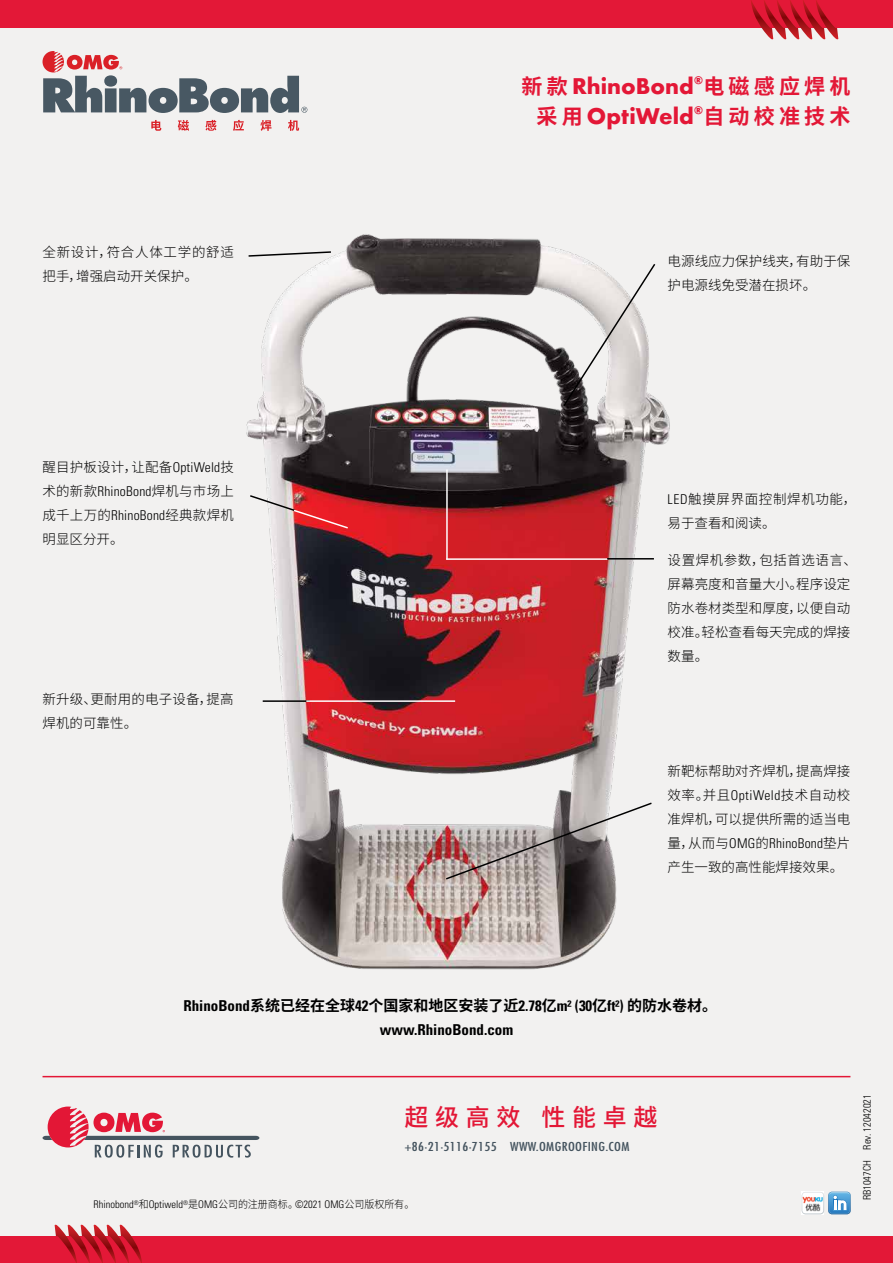
<style>
.page{position:relative;width:893px;height:1263px;background:#fff}
.page>*{position:absolute;margin:0;border:0;box-sizing:border-box;transform-origin:0 0}
.t1{font:500 24px "Source Han Sans CN";letter-spacing:.28em;color:#e31736}
.t2{font:700 21px "Futura";color:#e31736}
.t3{font:700 21px "Source Han Sans CN";letter-spacing:.2em;color:#e31736}
.t4{font:700 15px "Source Han Sans CN";color:#000}
.t5{font:700 condensed 15px "Univers LT Std";color:#000}
.t6{font:300 13.5px/24px "Source Han Sans CN";letter-spacing:.005em;color:#000}
.t7{font:300 13.5px/24px "Source Han Sans CN";letter-spacing:.05em;color:#000}
.t8{font:300 13.5px/24px "Source Han Sans CN";letter-spacing:.045em;color:#000}
.t9{font:300 condensed 13.5px "Univers";letter-spacing:.015em;color:#000}
.t10{font:condensed 12px "Futura";letter-spacing:.025em;color:#45545f;scale:1.2 1}
.t11{font:300 condensed 10.5px "Univers";color:#000}
.t12{font:700 10.05px "Futura";color:#e31736}
.s1{font-family:"Source Han Sans CN"}
.s2{font-family:"Univers";font-stretch:condensed}
.s3{font-family:"Source Han Sans CN";font-stretch:normal}
.s4{font-family:"Univers LT Std";font-stretch:condensed}
</style>
<div class="page">
<div style="left:0;top:21px;width:893px;height:1221px;background:#f2f1f0"></div>
<img style="left:246px;top:234px;width:424px;height:736px">
<svg style="left:247px;top:250px;width:85px;height:8px"></svg>
<svg style="left:562px;top:262px;width:95px;height:146px"></svg>
<hr style="left:263px;top:700px;width:46px;height:2px;background:#000">
<hr style="left:446px;top:558px;width:162px;height:2px;background:#fff">
<hr style="left:446px;top:469px;width:2px;height:91px;background:#fff">
<hr style="left:607px;top:558px;width:47px;height:1px;background:#000">
<hr style="left:306px;top:700px;width:149px;height:2px;background:#fff">
<svg style="left:444px;top:801px;width:209px;height:80px"></svg>
<svg style="left:248px;top:494px;width:102px;height:36px"></svg>
<svg style="left:43px;top:51px;width:264px;height:62px"></svg>
<svg style="left:151px;top:120px;width:10px;height:11px"></svg>
<svg style="left:178px;top:120px;width:11px;height:11px"></svg>
<svg style="left:205px;top:120px;width:11px;height:11px"></svg>
<svg style="left:233px;top:120px;width:11px;height:11px"></svg>
<svg style="left:260px;top:120px;width:11px;height:11px"></svg>
<svg style="left:288px;top:120px;width:11px;height:11px"></svg>
<svg style="left:43px;top:1106px;width:216px;height:51px"></svg>
<hr style="left:43px;top:1076px;width:807px;height:1px;background:#e31736">
<div style="left:0;top:1236px;width:893px;height:27px;background:#e31837"></div>
<svg style="left:55px;top:1225px;width:87px;height:38px"></svg>
<div style="left:0;top:0;width:893px;height:28px;background:#e31837"></div>
<svg style="left:751px;top:0;width:87px;height:39px"></svg>
<svg style="left:802px;top:1192px;width:49px;height:22px"></svg>
<h2 class="t2" style="left:522px;top:71px;width:174px"><span class="s1">新款</span> RhinoBond</h2>
<p class="t12" style="left:694px;top:73px;width:11px">®</p>
<h2 class="t3" style="left:703px;top:74px;width:148px">电磁感应焊机</h2>
<h2 class="t2" style="left:537px;top:101px;width:159px"><span class="s1">采用</span> OptiWeld</h2>
<p class="t12" style="left:694px;top:103px;width:11px">®</p>
<h2 class="t3" style="left:703px;top:104px;width:148px">自动校准技术</h2>
<p class="t7" style="left:43px;top:241px;width:193px">全新设计，符合人体工学的舒适把手，增强启动开关保护。</p>
<p class="t6" style="left:668px;top:249px;width:184px">电源线应力保护线夹，有助于保护电源线免受潜在损坏。</p>
<p class="t6" style="left:43px;top:455px;width:193px;text-align:justify">醒目护板设计，让配备<span class="s2">OptiWeld</span>技术的新款<span class="s2">RhinoBond</span>焊机与市场上成千上万的<span class="s2">RhinoBond</span>经典款焊机明显区分开。</p>
<p class="t6" style="left:43px;top:687px;width:193px">新升级、更耐用的电子设备，提高焊机的可靠性。</p>
<p class="t8" style="left:668px;top:487px;width:190px"><span class="s2">LED</span>触摸屏界面控制焊机功能，易于查看和阅读。</p>
<p class="t6" style="left:668px;top:548px;width:191px">设置焊机参数，包括首选语言、屏幕亮度和音量大小。程序设定防水卷材类型和厚度，以便自动校准。轻松查看每天完成的焊接数量。</p>
<p class="t6" style="left:668px;top:759px;width:184px;text-align:justify">新靶标帮助对齐焊机，提高焊接效率。并且<span class="s2">OptiWeld</span>技术自动校准焊机，可以提供所需的适当电</p>
<p class="t9" style="left:668px;top:835px;width:184px"><span class="s3">量，从而与</span>OMG<span class="s3">的</span>RhinoBond<span class="s3">垫片</span></p>
<p class="t6" style="left:668px;top:855px;width:177px">产生一致的高性能焊接效果。</p>
<p class="t4" style="left:183px;top:997px;width:535px"><span class="s4">RhinoBond</span>系统已经在全球<span class="s4">42</span>个国家和地区安装了近<span class="s4">2.78</span>亿<span class="s4">m² (30</span>亿<span class="s4">ft²)</span> 的防水卷材。</p>
<p class="t5" style="left:380px;top:1021px;width:135px">www.RhinoBond.com</p>
<h1 class="t1" style="left:404px;top:1103px;width:255px">超级高效 性能卓越</h1>
<p class="t10" style="left:404px;top:1138px;width:189px">+86·21·5116·7155 WWW.OMGROOFING.COM</p>
<p class="t11" style="left:94px;top:1198px;width:322px">Rhinobond<sup>®</sup><span class="s3">和</span>Optiweld<sup>®</sup><span class="s3">是</span>OMG<span class="s3">公司的注册商标。</span>©2021 OMG<span class="s3">公司版权所有。</span></p>
<p class="t11" style="left:861px;top:1200px;width:108px;rotate:-90deg">RB1047CH Rev. 12042021</p>
</div>
